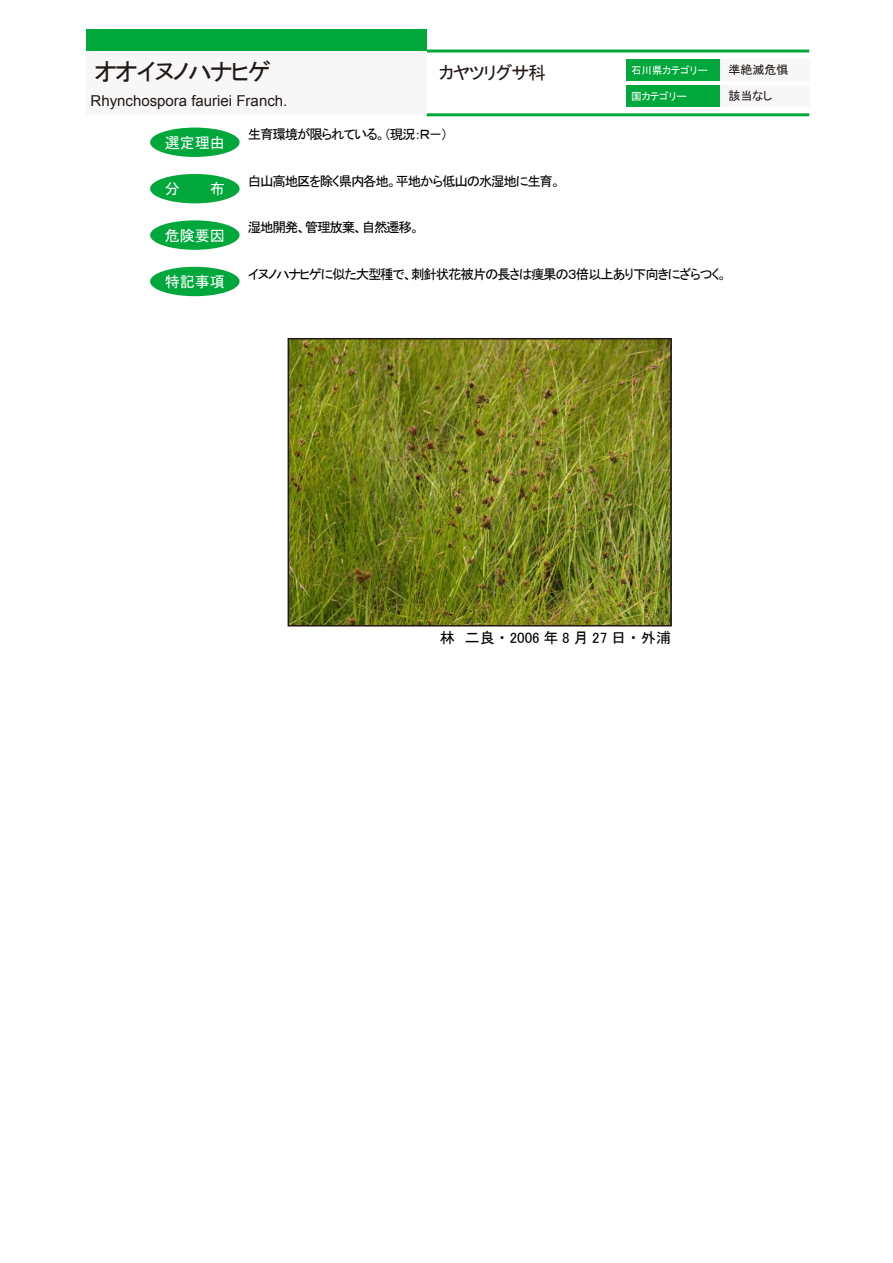
<style>
.page{position:relative;width:893px;height:1263px;background:#fff}
.page>*{position:absolute;margin:0;border:0;box-sizing:border-box;transform-origin:0 0}
.t1{font:24px "MS P Gothic";letter-spacing:-.07em;color:#221815}
.t2{font:18px "MS P Gothic";letter-spacing:-.07em;color:#221815}
.t3{font:15px "Arial";color:#221815}
.t4{font:15px "MS P Gothic";color:#000}
.t5{font:15px "MS P Gothic";color:#fff}
.t6{font:13.5px "MS P Gothic";letter-spacing:-.09em;color:#040000}
.t7{font:12px "MS P Gothic";color:#221815}
.t8{font:10.5px "MS P Gothic";color:#fff}
.s1{font-family:"MS Gothic"}
</style>
<div class="page">
<div style="left:720px;top:60px;width:89px;height:21px;background:#f7f7f7"></div>
<div style="left:720px;top:85px;width:89px;height:21px;background:#f7f7f7"></div>
<div style="left:626px;top:85px;width:94px;height:21px;background:#00a73b"></div>
<div style="left:626px;top:60px;width:94px;height:21px;background:#00a73b"></div>
<hr style="left:426px;top:50px;width:383px;height:3px;background:#00a73b">
<hr style="left:426px;top:113px;width:383px;height:3px;background:#00a73b">
<div style="left:86px;top:51px;width:340px;height:64px;background:#f7f7f7"></div>
<div style="left:86px;top:30px;width:340px;height:21px;background:#00a73b"></div>
<div style="left:150px;top:128px;width:90px;height:29px;background:#00a73b;border-radius:50%"></div>
<div style="left:150px;top:220px;width:90px;height:30px;background:#00a73b;border-radius:50%"></div>
<div style="left:150px;top:267px;width:90px;height:29px;background:#00a73b;border-radius:50%"></div>
<img style="left:291px;top:341px;width:378px;height:282px">
<div style="left:288px;top:338px;width:384px;height:288px;border:2px solid #221815"></div>
<div style="left:150px;top:174px;width:90px;height:29px;background:#00a73b;border-radius:50%"></div>
<h1 class="t1" style="left:95px;top:60px;width:177px">オオイヌノハナヒゲ</h1>
<p class="t3" style="left:91px;top:91px;width:198px">Rhynchospora fauriei Franch.</p>
<h2 class="t2" style="left:439px;top:64px;width:108px">カヤツリグサ科</h2>
<p class="t7" style="left:728px;top:64px;width:61px">準絶滅危惧</p>
<p class="t8" style="left:631px;top:65px;width:78px">石川県カテゴリー</p>
<p class="t8" style="left:631px;top:91px;width:57px">国カテゴリー</p>
<p class="t7" style="left:728px;top:89px;width:46px">該当なし</p>
<p class="t5" style="left:165px;top:135px;width:61px">選定理由</p>
<p class="t5" style="left:165px;top:181px;width:61px">分<span class="s1">　　</span>布</p>
<p class="t5" style="left:165px;top:228px;width:61px">危険要因</p>
<p class="t5" style="left:165px;top:274px;width:61px">特記事項</p>
<p class="t6" style="left:248px;top:128px;width:202px">生育環境が限られている。（現況：Ｒ－）</p>
<p class="t6" style="left:248px;top:174px;width:314px">白山高地区を除く県内各地。平地から低山の水湿地に生育。</p>
<p class="t6" style="left:248px;top:221px;width:173px">湿地開発、管理放棄、自然遷移。</p>
<p class="t6" style="left:248px;top:267px;width:481px">イヌノハナヒゲに似た大型種で、刺針状花被片の長さは痩果の３倍以上あり下向きにざらつく。</p>
<p class="t4" style="left:440px;top:630px;width:233px">林　二良・2006年8月27日・外浦</p>
</div>
